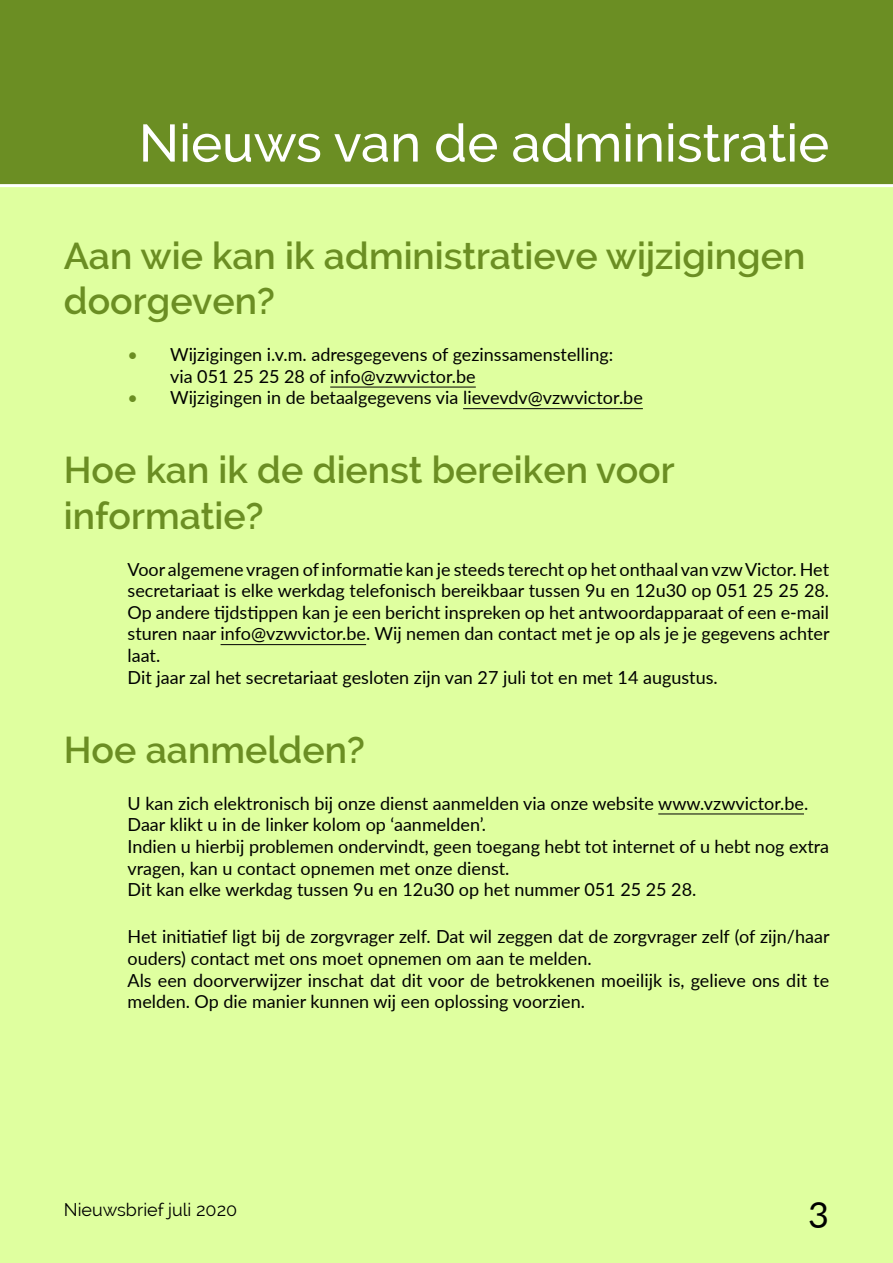
<style>
.page{position:relative;width:893px;height:1263px;background:#dfff9f}
.page>*{position:absolute;margin:0;border:0;box-sizing:border-box;transform-origin:0 0}
.t1{font:500 52.5px "Raleway";color:#fff}
.t2{font:600 37.5px/45px "Raleway";color:#6b8e23}
.t3{font:36px "Lato";color:#000}
.t4{font:18px/21.6px "Lato";color:#000}
.t5{font:18px "Raleway";color:#000}
.s1{color:#6b8e23}
</style>
<div class="page">
<div style="left:0;top:0;width:893px;height:187px;background:#6b8e23"></div>
<hr style="left:330px;top:387px;width:146px;height:1px;background:#000">
<hr style="left:463px;top:408px;width:180px;height:1px;background:#000">
<hr style="left:221px;top:644px;width:145px;height:1px;background:#000">
<hr style="left:658px;top:813px;width:146px;height:1px;background:#000">
<h1 class="t1" style="left:139px;top:113px;width:692px">Nieuws van de administratie</h1>
<h2 class="t2" style="left:64px;top:233px;width:743px">Aan wie kan ik administratieve wijzigingen doorgeven?</h2>
<p class="t4" style="left:170px;top:343px;width:445px;text-indent:-43px"><span class="s1">•</span> Wijzigingen i.v.m. adresgegevens of gezinssamenstelling: via 051 25 25 28 of info@vzwvictor.be</p>
<p class="t4" style="left:128px;top:386px;width:517px"><span class="s1">•</span> Wijzigingen in de betaalgegevens via lievevdv@vzwvictor.be</p>
<h2 class="t2" style="left:64px;top:448px;width:612px">Hoe kan ik de dienst bereiken voor informatie?</h2>
<p class="t4" style="left:128px;top:557px;width:703px">Voor algemene vragen of informatie kan je steeds terecht op het onthaal van vzw Victor. Het secretariaat is elke werkdag telefonisch bereikbaar tussen 9u en 12u30 op 051 25 25 28.<br>Op andere tijdstippen kan je een bericht inspreken op het antwoordapparaat of een e-mail sturen naar info@vzwvictor.be. Wij nemen dan contact met je op als je je gegevens achter laat.<br>Dit jaar zal het secretariaat gesloten zijn van 27 juli tot en met 14 augustus.</p>
<h2 class="t2" style="left:64px;top:727px;width:303px">Hoe aanmelden?</h2>
<p class="t4" style="left:128px;top:792px;width:703px">U kan zich elektronisch bij onze dienst aanmelden via onze website www.vzwvictor.be.<br>Daar klikt u in de linker kolom op ‘aanmelden’.<br>Indien u hierbij problemen ondervindt, geen toegang hebt tot internet of u hebt nog extra vragen, kan u contact opnemen met onze dienst.<br>Dit kan elke werkdag tussen 9u en 12u30 op het nummer 051 25 25 28.</p>
<p class="t4" style="left:128px;top:925px;width:703px">Het initiatief ligt bij de zorgvrager zelf. Dat wil zeggen dat de zorgvrager zelf (of zijn/haar ouders) contact met ons moet opnemen om aan te melden.<br>Als een doorverwijzer inschat dat dit voor de betrokkenen moeilijk is, gelieve ons dit te melden. Op die manier kunnen wij een oplossing voorzien.</p>
<p class="t5" style="left:64px;top:1199px;width:175px">Nieuwsbrief juli 2020</p>
<h3 class="t3" style="left:808px;top:1189px;width:22px">3</h3>
</div>
